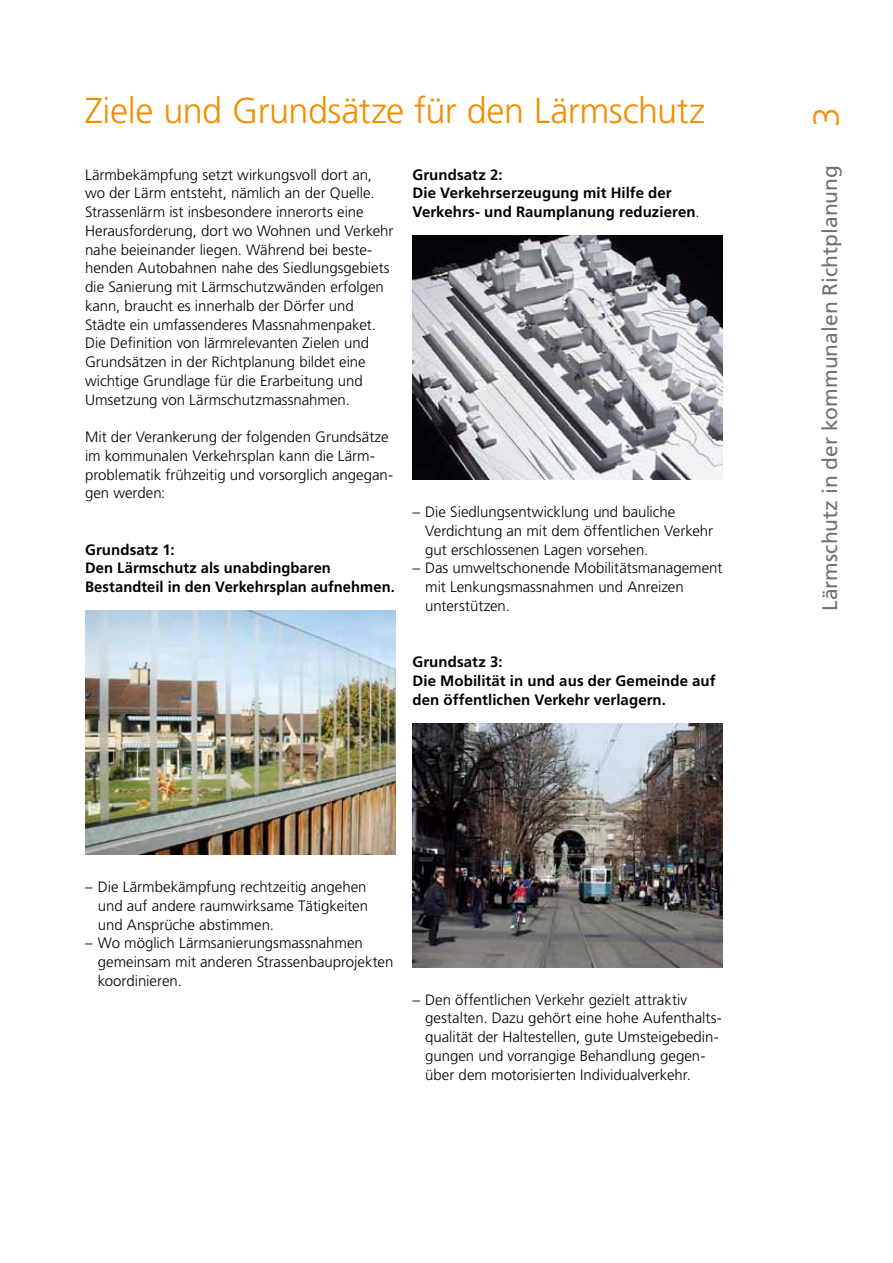
<style>
.page{position:relative;width:893px;height:1263px;background:#fff}
.page>*{position:absolute;margin:0;border:0;box-sizing:border-box;transform-origin:0 0}
.t1{font:300 36px "Frutiger LT";letter-spacing:-.015em;color:#f18e00}
.t2{font:21px "Frutiger LT";color:#707172}
.t3{font:300 15px/18.8px "Frutiger LT";color:#000}
.t4{font:700 15px/18.8px "Frutiger LT";letter-spacing:.005em;color:#000}
.s1{font-weight:300}
</style>
<div class="page">
<img style="left:85px;top:611px;width:310px;height:244px">
<img style="left:412px;top:236px;width:311px;height:244px">
<img style="left:412px;top:723px;width:311px;height:244px">
<h1 class="t1" style="left:85px;top:91px;width:621px">Ziele und Grundsätze für den Lärmschutz</h1>
<p class="t3" style="left:85px;top:165px;width:310px">Lärmbekämpfung setzt wirkungsvoll dort an, wo der Lärm entsteht, nämlich an der Quelle.<br>Strassenlärm ist insbesondere innerorts eine Herausforderung, dort wo Wohnen und Verkehr nahe beieinander liegen. Während bei beste&shy;henden Autobahnen nahe des Siedlungsgebiets die Sanierung mit Lärmschutzwänden erfolgen kann, braucht es innerhalb der Dörfer und Städte ein umfassenderes Massnahmenpaket.<br>Die Definition von lärmrelevanten Zielen und Grundsätzen in der Richtplanung bildet eine wichtige Grundlage für die Erarbeitung und Umsetzung von Lärmschutzmassnahmen.</p>
<p class="t3" style="left:85px;top:428px;width:310px">Mit der Verankerung der folgenden Grundsätze im kommunalen Verkehrsplan kann die Lärm&shy;problematik frühzeitig und vorsorglich angegan&shy;gen werden:</p>
<p class="t4" style="left:85px;top:540px;width:311px">Grundsatz 1:<br>Den Lärmschutz als unabdingbaren<br>Bestandteil in den Verkehrsplan aufnehmen.</p>
<p class="t4" style="left:412px;top:165px;width:289px">Grundsatz 2:<br>Die Verkehrserzeugung mit Hilfe der<br>Verkehrs- und Raumplanung reduzieren<span class="s1">.</span></p>
<p class="t3" style="left:425px;top:503px;width:289px;text-indent:-13px">– Die Siedlungsentwicklung und bauliche<br>Verdichtung an mit dem öffentlichen Verkehr gut erschlossenen Lagen vorsehen.</p>
<p class="t3" style="left:425px;top:559px;width:299px;text-indent:-13px">– Das umweltschonende Mobilitätsmanagement mit Lenkungsmassnahmen und Anreizen unterstützen.</p>
<p class="t4" style="left:412px;top:653px;width:305px">Grundsatz 3:<br>Die Mobilität in und aus der Gemeinde auf den öffentlichen Verkehr verlagern.</p>
<p class="t3" style="left:98px;top:878px;width:272px;text-align:justify;text-indent:-13px">– Die Lärmbekämpfung rechtzeitig angehen und auf andere raumwirksame Tätigkeiten und Ansprüche abstimmen.</p>
<p class="t3" style="left:98px;top:934px;width:297px;text-indent:-13px">– Wo möglich Lärmsanierungsmassnahmen gemeinsam mit anderen Strassenbauprojekten koordinieren.</p>
<p class="t3" style="left:425px;top:990px;width:298px;text-indent:-13px">– Den öffentlichen Verkehr gezielt attraktiv gestalten. Dazu gehört eine hohe Aufenthalts&shy;qualität der Haltestellen, gute Umsteigebedin&shy;gungen und vorrangige Behandlung gegen&shy;über dem motorisierten Individualverkehr.</p>
<h1 class="t1" style="left:806px;top:126px;width:22px;rotate:-90deg">3</h1>
<h2 class="t2" style="left:817px;top:611px;width:447px;rotate:-90deg">Lärmschutz in der kommunalen Richtplanung</h2>
</div>
